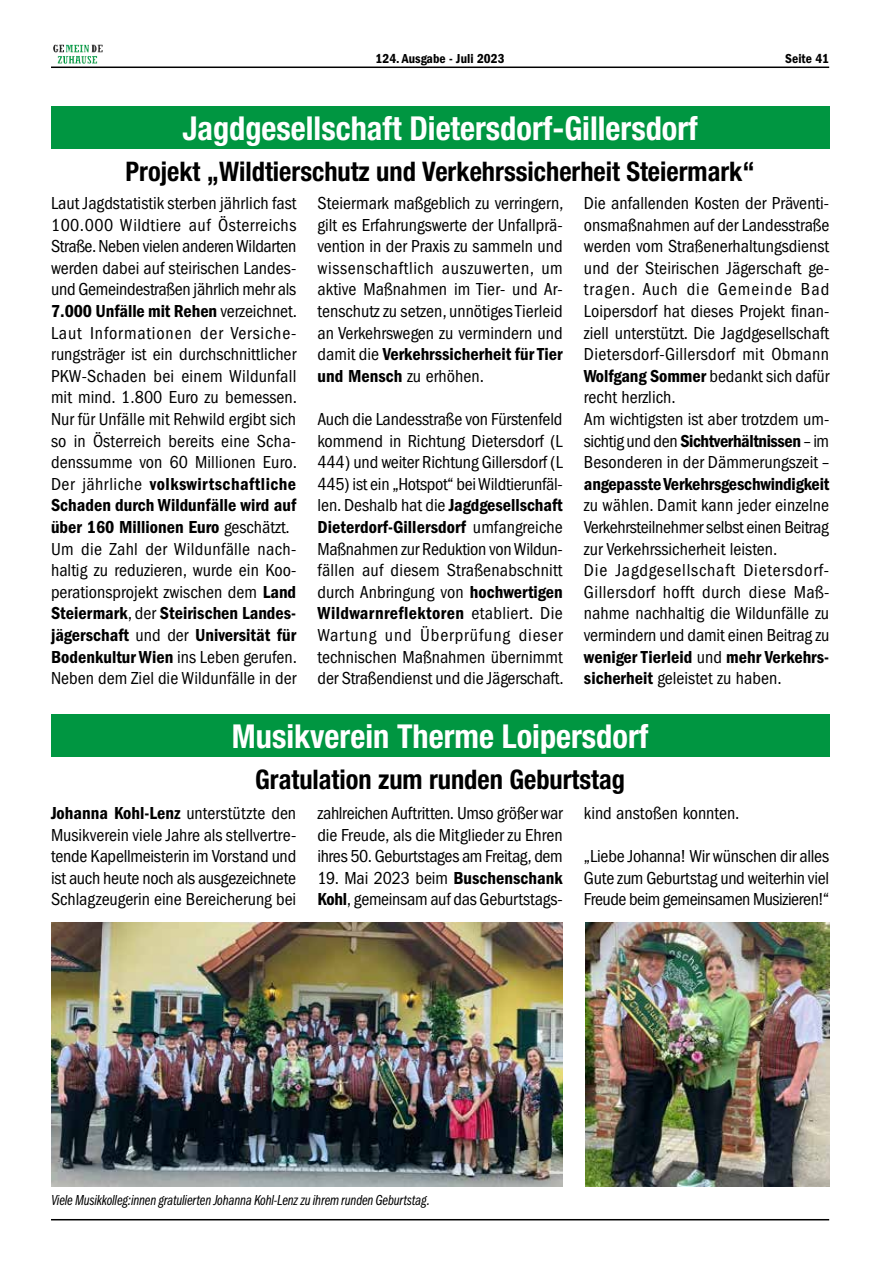
<style>
.page{position:relative;width:893px;height:1263px;background:#fff}
.page>*{position:absolute;margin:0;border:0;box-sizing:border-box;transform-origin:0 0}
.t1{font:700 condensed 33px "Helvetica Neue LT Std";color:#fff}
.t2{font:700 condensed 27px "Helvetica Neue LT Std";color:#000}
.t3{font:condensed 18px/21.6px "ITC Franklin Gothic Std";color:#000;text-align:justify}
.t4{font:18px/21.6px "ITC Franklin Gothic Std Dm Cd";color:#000;text-align:justify}
.t5{font:18px "ITC Franklin Gothic Std Dm Cd";letter-spacing:-.02em;color:#000}
.t6{font:18px "ITC Franklin Gothic Std Dm Cd";letter-spacing:.02em;color:#000}
.t7{font:15px "ITC Franklin Gothic Std Bk Cp It";letter-spacing:-.01em;color:#000}
.t8{font:13.5px "ITC Franklin Gothic Std Dm Cd";color:#000}
.s1{font-family:"ITC Franklin Gothic Std";font-stretch:condensed}
.s2{font-family:"ITC Franklin Gothic Std Dm Cd";font-stretch:normal}
</style>
<div class="page">
<hr style="left:51px;top:67px;width:778px;height:1px;background:#000">
<hr style="left:51px;top:1219px;width:778px;height:1px;background:#000">
<img style="left:53px;top:45px;width:50px;height:19px">
<div style="left:51px;top:714px;width:778px;height:43px;background:#009641"></div>
<img style="left:51px;top:922px;width:511px;height:264px">
<img style="left:586px;top:922px;width:243px;height:264px">
<div style="left:51px;top:106px;width:778px;height:43px;background:#009641"></div>
<p class="t8" style="left:376px;top:51px;width:130px">124. Ausgabe - Juli 2023</p>
<p class="t8" style="left:785px;top:50px;width:45px">Seite 41</p>
<h1 class="t1" style="left:182px;top:108px;width:517px">Jagdgesellschaft Dietersdorf-Gillersdorf</h1>
<h2 class="t2" style="left:126px;top:155px;width:631px">Projekt „Wildtierschutz und Verkehrssicherheit Steiermark“</h2>
<p class="t3" style="left:51px;top:192px;width:247px">Laut Jagdstatistik sterben jährlich fast 100.000 Wildtiere auf Österreichs Straße. Neben vielen anderen Wildarten werden dabei auf steirischen Landes&shy;und Gemeindestraßen jährlich mehr als</p>
<p class="t4" style="left:51px;top:300px;width:248px">7.000 Unfälle mit Rehen <span class="s1">verzeichnet.</span></p>
<p class="t3" style="left:51px;top:322px;width:248px">Laut Informationen der Versiche&shy;rungsträger ist ein durchschnittlicher PKW-Schaden bei einem Wildunfall mit mind. 1.800 Euro zu bemessen.<br>Nur für Unfälle mit Rehwild ergibt sich so in Österreich bereits eine Scha&shy;denssumme von 60 Millionen Euro.</p>
<p class="t4" style="left:51px;top:473px;width:247px"><span class="s1">Der jährliche</span> volkswirtschaftliche Schaden durch Wildunfälle wird auf über 160 Millionen Euro <span class="s1">geschätzt.</span></p>
<p class="t3" style="left:51px;top:538px;width:247px">Um die Zahl der Wildunfälle nach&shy;haltig zu reduzieren, wurde ein Koo&shy;perationsprojekt zwischen dem <span class="s2">Land</span></p>
<p class="t4" style="left:51px;top:603px;width:247px">Steiermark<span class="s1">, der</span> Steirischen Landes&shy;jägerschaft <span class="s1">und der</span> Universität für</p>
<p class="t3" style="left:51px;top:646px;width:248px"><span class="s2">Bodenkultur Wien</span> ins Leben gerufen.<br>Neben dem Ziel die Wildunfälle in der</p>
<p class="t3" style="left:317px;top:192px;width:248px">Steiermark maßgeblich zu verringern, gilt es Erfahrungswerte der Unfallprä&shy;vention in der Praxis zu sammeln und wissenschaftlich auszuwerten, um aktive Maßnahmen im Tier- und Ar&shy;tenschutz zu setzen, unnötiges Tierleid an Verkehrswegen zu vermindern und</p>
<p class="t4" style="left:317px;top:344px;width:247px"><span class="s1">damit die</span> Verkehrssicherheit für Tier</p>
<p class="t3" style="left:317px;top:365px;width:168px"><span class="s2">und Mensch</span> zu erhöhen.</p>
<p class="t3" style="left:317px;top:408px;width:247px">Auch die Landesstraße von Fürstenfeld kommend in Richtung Dietersdorf (L 444) und weiter Richtung Gillersdorf (L 445) ist ein „Hotspot“ bei Wildtierunfäl&shy;len. Deshalb hat die <span class="s2">Jagdgesellschaft</span></p>
<p class="t4" style="left:317px;top:516px;width:247px">Dieterdorf-Gillersdorf <span class="s1">umfangreiche</span></p>
<p class="t3" style="left:317px;top:538px;width:247px">Maßnahmen zur Reduktion von Wildun&shy;fällen auf diesem Straßenabschnitt durch Anbringung von <span class="s2">hochwertigen</span></p>
<p class="t6" style="left:317px;top:603px;width:247px">Wildwarnreflektoren <span class="s1">etabliert. Die</span></p>
<p class="t3" style="left:317px;top:624px;width:248px">Wartung und Überprüfung dieser technischen Maßnahmen übernimmt der Straßendienst und die Jägerschaft.</p>
<p class="t3" style="left:584px;top:192px;width:247px;text-align:left">Die anfallenden Kosten der Präventi&shy;onsmaßnahmen auf der Landesstraße werden vom Straßenerhaltungsdienst und der Steirischen Jägerschaft ge&shy;tragen. Auch die Gemeinde Bad Loipersdorf hat dieses Projekt finan&shy;ziell unterstützt. Die Jagdgesellschaft Dietersdorf-Gillersdorf mit Obmann <span class="s2">Wolfgang Sommer</span> bedankt sich dafür recht herzlich.<br>Am wichtigsten ist aber trotzdem um-</p>
<p class="t5" style="left:584px;top:430px;width:247px"><span class="s1">sichtig und den</span> Sichtverhältnissen <span class="s1">– im</span></p>
<p class="t3" style="left:584px;top:452px;width:247px">Besonderen in der Dämmerungszeit –</p>
<p class="t4" style="left:584px;top:473px;width:247px">angepasste Verkehrsgeschwindigkeit</p>
<p class="t3" style="left:584px;top:495px;width:247px;text-align:left">zu wählen. Damit kann jeder einzelne Verkehrsteilnehmer selbst einen Beitrag zur Verkehrssicherheit leisten.<br>Die Jagdgesellschaft Dietersdorf-Gillersdorf hofft durch diese Maß&shy;nahme nachhaltig die Wildunfälle zu vermindern und damit einen Beitrag zu</p>
<p class="t4" style="left:584px;top:646px;width:247px">weniger Tierleid <span class="s1">und</span> mehr Verkehrs-</p>
<p class="t3" style="left:584px;top:668px;width:199px"><span class="s2">sicherheit</span> geleistet zu haben.</p>
<h1 class="t1" style="left:232px;top:716px;width:418px">Musikverein Therme Loipersdorf</h1>
<h2 class="t2" style="left:255px;top:763px;width:371px">Gratulation zum runden Geburtstag</h2>
<p class="t4" style="left:51px;top:802px;width:247px">Johanna Kohl-Lenz <span class="s1">unterstützte den</span></p>
<p class="t3" style="left:51px;top:824px;width:247px">Musikverein viele Jahre als stellvertre&shy;tende Kapellmeisterin im Vorstand und ist auch heute noch als ausgezeichnete Schlagzeugerin eine Bereicherung bei</p>
<p class="t3" style="left:317px;top:802px;width:247px">zahlreichen Auftritten. Umso größer war die Freude, als die Mitglieder zu Ehren ihres 50. Geburtstages am Freitag, dem</p>
<p class="t3" style="left:317px;top:867px;width:247px">19. Mai 2023 beim <span class="s2">Buschenschank<br>Kohl</span>, gemeinsam auf das Geburtstags-</p>
<p class="t3" style="left:584px;top:802px;width:157px">kind anstoßen konnten.</p>
<p class="t3" style="left:584px;top:845px;width:247px">„Liebe Johanna! Wir wünschen dir alles Gute zum Geburtstag und weiterhin viel Freude beim gemeinsamen Musizieren!“</p>
<p class="t7" style="left:51px;top:1192px;width:381px">Viele Musikkolleg:innen gratulierten Johanna Kohl-Lenz zu ihrem runden Geburtstag.</p>
</div>
